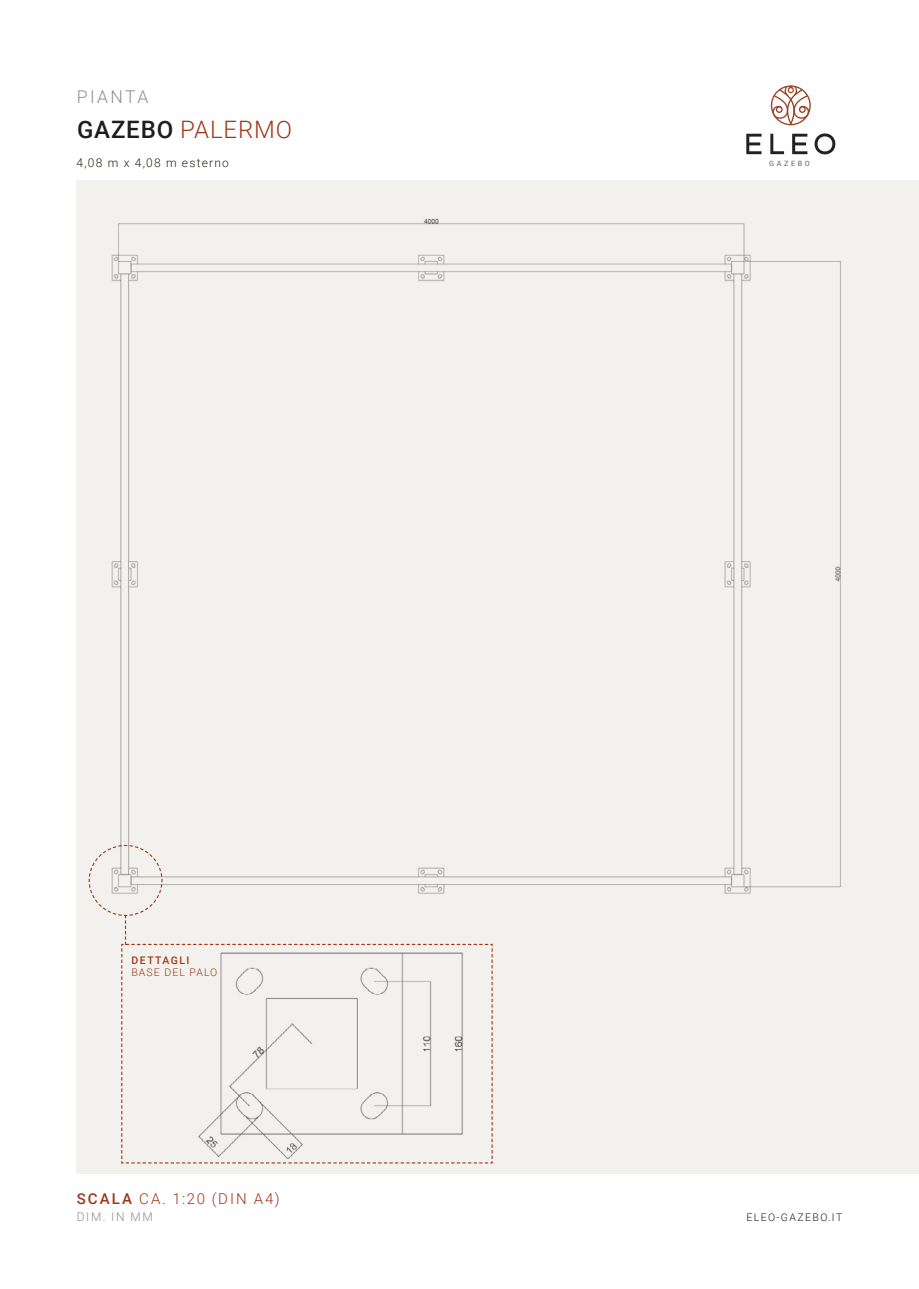
<style>
.page{position:relative;width:919px;height:1289px;background:#fff}
.page>*{position:absolute;margin:0;border:0;box-sizing:border-box;transform-origin:0 0}
.t1{font:300 24px "Roboto";letter-spacing:.035em;color:#a03717}
.t2{font:300 17.55px "Roboto";letter-spacing:.135em;color:#928d8c}
.t3{font:300 15px "Roboto";letter-spacing:.135em;color:#a03717}
.t4{font:300 12px "Roboto";letter-spacing:.1em;color:#28231c}
._02_detail_description{font:300 12px "Roboto";letter-spacing:.135em;color:#928d8c}
._03_index{font:300 10.5px "Roboto";letter-spacing:.135em;color:#1d1d1b}
._02_detail_description-2{font:300 10.5px "Roboto";letter-spacing:.1em;color:#a03717}
._02_detail_description-3{font:500 10.5px "Roboto";letter-spacing:.135em;color:#a03717}
.t5{font:7.35px "Roboto";letter-spacing:.345em;color:#626462}
.s1{font-weight:500;color:#1d1d1b}
.s2{font-weight:500}
</style>
<div class="page">
<div style="left:77px;top:180px;width:841px;height:994px;background:#f3f1ed"></div>
<img style="left:111px;top:218px;width:730px;height:676px">
<svg style="left:88px;top:844px;width:404px;height:319px"></svg>
<svg style="left:770px;top:85px;width:40px;height:40px"></svg>
<svg style="left:746px;top:133px;width:89px;height:22px"></svg>
<p class="t2" style="left:77px;top:85px;width:73px">PIANTA</p>
<p class="t1" style="left:77px;top:112px;width:216px"><span class="s1">GAZEBO</span> PALERMO</p>
<p class="t4" style="left:77px;top:155px;width:154px">4,08 m x 4,08 m esterno</p>
<p class="_02_detail_description-3" style="left:132px;top:952px;width:59px">DETTAGLI</p>
<p class="_02_detail_description-2" style="left:131px;top:965px;width:87px">BASE DEL PALO</p>
<p class="t5" style="left:769px;top:158px;width:42px">GAZEBO</p>
<p class="t3" style="left:77px;top:1188px;width:204px"><span class="s2">SCALA</span> CA. 1:20 (DIN A4)</p>
<p class="_02_detail_description" style="left:77px;top:1208px;width:77px">DIM. IN MM</p>
<p class="_03_index" style="left:746px;top:1210px;width:97px">ELEO-GAZEBO.IT</p>
</div>
